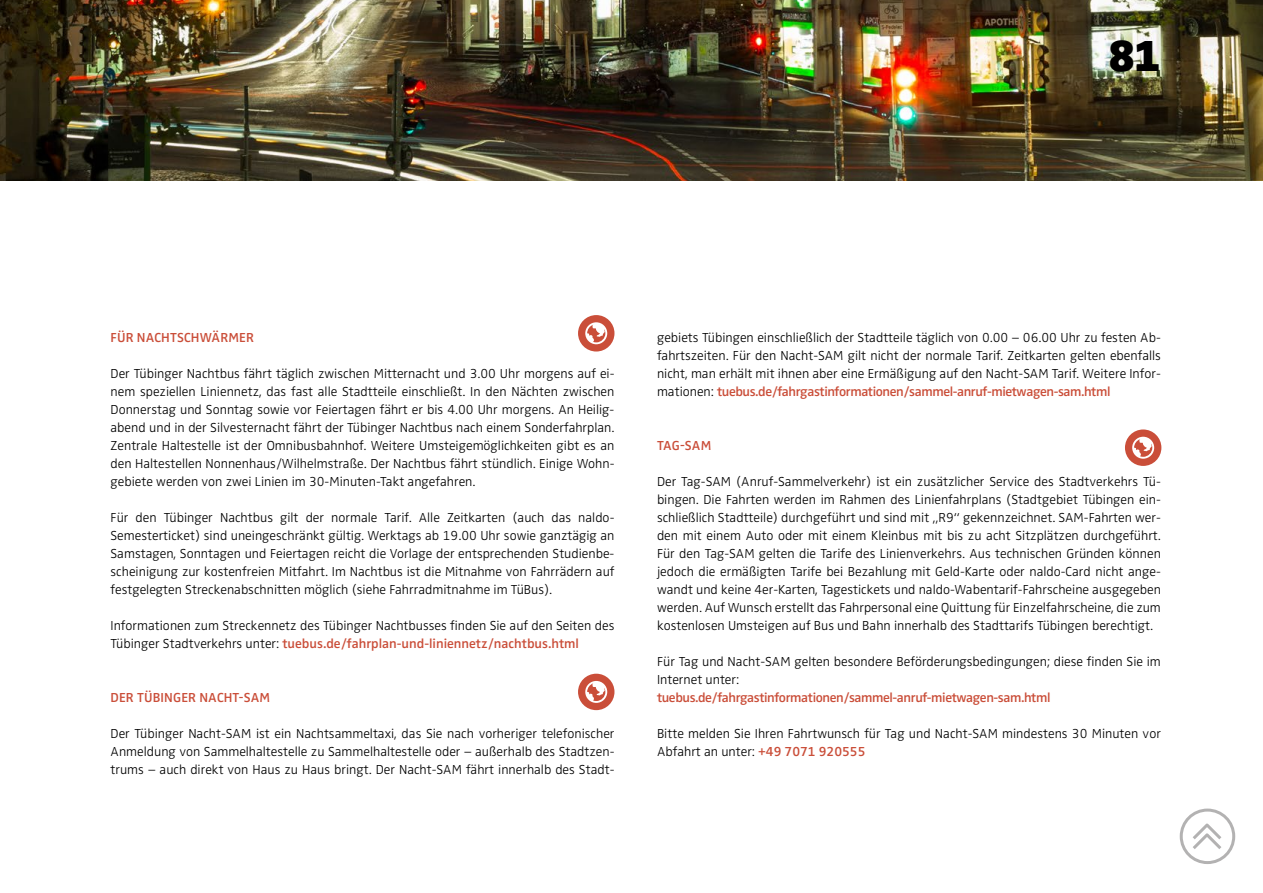
<style>
.page{position:relative;width:1263px;height:893px;background:#fff}
.page>*{position:absolute;margin:0;border:0;box-sizing:border-box;transform-origin:0 0}
.t1{font:900 45px "Zwo OT";color:#000}
.t2{font:300 13.5px/18px "Zwo OT";color:#000;text-align:justify}
.t3{font:600 13.5px "Zwo OT";letter-spacing:-.03em;color:#ca4e39}
.t4{font:600 13.5px "Zwo OT";letter-spacing:.01em;color:#ca4e39}
.s1{font-weight:600;color:#ca4e39}
</style>
<div class="page">
<svg style="left:1181px;top:810px;width:53px;height:53px"></svg>
<div style="left:1180px;top:809px;width:55px;height:55px;border:3px solid #b3b2b2;border-radius:50%"></div>
<svg style="left:1189px;top:820px;width:35px;height:32px"></svg>
<img style="left:0;top:0;width:1263px;height:180px">
<svg style="left:578px;top:315px;width:36px;height:36px"></svg>
<svg style="left:1125px;top:429px;width:36px;height:37px"></svg>
<svg style="left:578px;top:674px;width:36px;height:36px"></svg>
<h1 class="t1" style="left:1109px;top:29px;width:53px">81</h1>
<p class="t4" style="left:111px;top:330px;width:145px">FÜR NACHTSCHWÄRMER</p>
<p class="t2" style="left:111px;top:365px;width:505px">Der Tübinger Nachtbus fährt täglich zwischen Mitternacht und 3.00 Uhr morgens auf ei&shy;nem speziellen Liniennetz, das fast alle Stadtteile einschließt. In den Nächten zwischen Donnerstag und Sonntag sowie vor Feiertagen fährt er bis 4.00 Uhr morgens. An Heilig&shy;abend und in der Silvesternacht fährt der Tübinger Nachtbus nach einem Sonderfahrplan.<br>Zentrale Haltestelle ist der Omnibusbahnhof. Weitere Umsteigemöglichkeiten gibt es an den Haltestellen Nonnenhaus/Wilhelmstraße. Der Nachtbus fährt stündlich. Einige Wohn&shy;gebiete werden von zwei Linien im 30-Minuten-Takt angefahren.</p>
<p class="t2" style="left:111px;top:509px;width:505px">Für den Tübinger Nachtbus gilt der normale Tarif. Alle Zeitkarten (auch das naldo-Semesterticket) sind uneingeschränkt gültig. Werktags ab 19.00 Uhr sowie ganztägig an Samstagen, Sonntagen und Feiertagen reicht die Vorlage der entsprechenden Studienbe&shy;scheinigung zur kostenfreien Mitfahrt. Im Nachtbus ist die Mitnahme von Fahrrädern auf festgelegten Streckenabschnitten möglich (siehe Fahrradmitnahme im TüBus).</p>
<p class="t2" style="left:111px;top:617px;width:505px">Informationen zum Streckennetz des Tübinger Nachtbusses finden Sie auf den Seiten des<br>Tübinger Stadtverkehrs unter: <span class="s1">tuebus.de/fahrplan-und-liniennetz/nachtbus.html</span></p>
<p class="t4" style="left:111px;top:690px;width:161px">DER TÜBINGER NACHT-SAM</p>
<p class="t2" style="left:111px;top:725px;width:505px">Der Tübinger Nacht -SAM ist ein Nachtsammeltaxi, das Sie nach vorheriger telefonischer Anmeldung von Sammelhaltestelle zu Sammelhaltestelle oder – außerhalb des Stadtzen&shy;trums – auch direkt von Haus zu Haus bringt. Der Nacht- SAM fährt innerhalb des Stadt-</p>
<p class="t2" style="left:657px;top:329px;width:505px">gebiets Tübingen einschließlich der Stadtteile täglich von 0.00 – 06.00 Uhr zu festen Ab&shy;fahrtszeiten. Für den Nacht-SAM gilt nicht der normale Tarif. Zeitkarten gelten ebenfalls nicht, man erhält mit ihnen aber eine Ermäßigung auf den Nacht-SAM Tarif. Weitere Infor&shy;mationen: <span class="s1">tuebus.de/fahrgastinformationen/sammel-anruf-mietwagen-sam.html</span></p>
<p class="t3" style="left:657px;top:438px;width:56px">TAG-SAM</p>
<p class="t2" style="left:657px;top:473px;width:505px">Der Tag-SAM (Anruf-Sammelverkehr) ist ein zusätzlicher Service des Stadtverkehrs Tü&shy;bingen. Die Fahrten werden im Rahmen des Linienfahrplans (Stadtgebiet Tübingen ein&shy;schließlich Stadtteile) durchgeführt und sind mit „R9“ gekennzeichnet. SAM-Fahrten wer&shy;den mit einem Auto oder mit einem Kleinbus mit bis zu acht Sitzplätzen durchgeführt.<br>Für den Tag-SAM gelten die Tarife des Linienverkehrs. Aus technischen Gründen können jedoch die ermäßigten Tarife bei Bezahlung mit Geld-Karte oder naldo-Card nicht ange&shy;wandt und keine 4er-Karten, Tagestickets und naldo-Wabentarif-Fahrscheine ausgegeben werden. Auf Wunsch erstellt das Fahrpersonal eine Quittung für Einzelfahrscheine, die zum kostenlosen Umsteigen auf Bus und Bahn innerhalb des Stadttarifs Tübingen berechtigt.</p>
<p class="t2" style="left:657px;top:653px;width:505px">Für Tag und Nacht-SAM gelten besondere Beförderungsbedingungen; diese finden Sie im<br>Internet unter:</p>
<p class="t3" style="left:657px;top:690px;width:395px">tuebus.de/fahrgastinformationen/sammel-anruf-mietwagen-sam.html</p>
<p class="t2" style="left:657px;top:725px;width:505px">Bitte melden Sie Ihren Fahrtwunsch für Tag und Nacht -SAM mindestens 30 Minuten vor<br>Abfahrt an unter: <span class="s1">+49 7071 920555</span></p>
</div>
